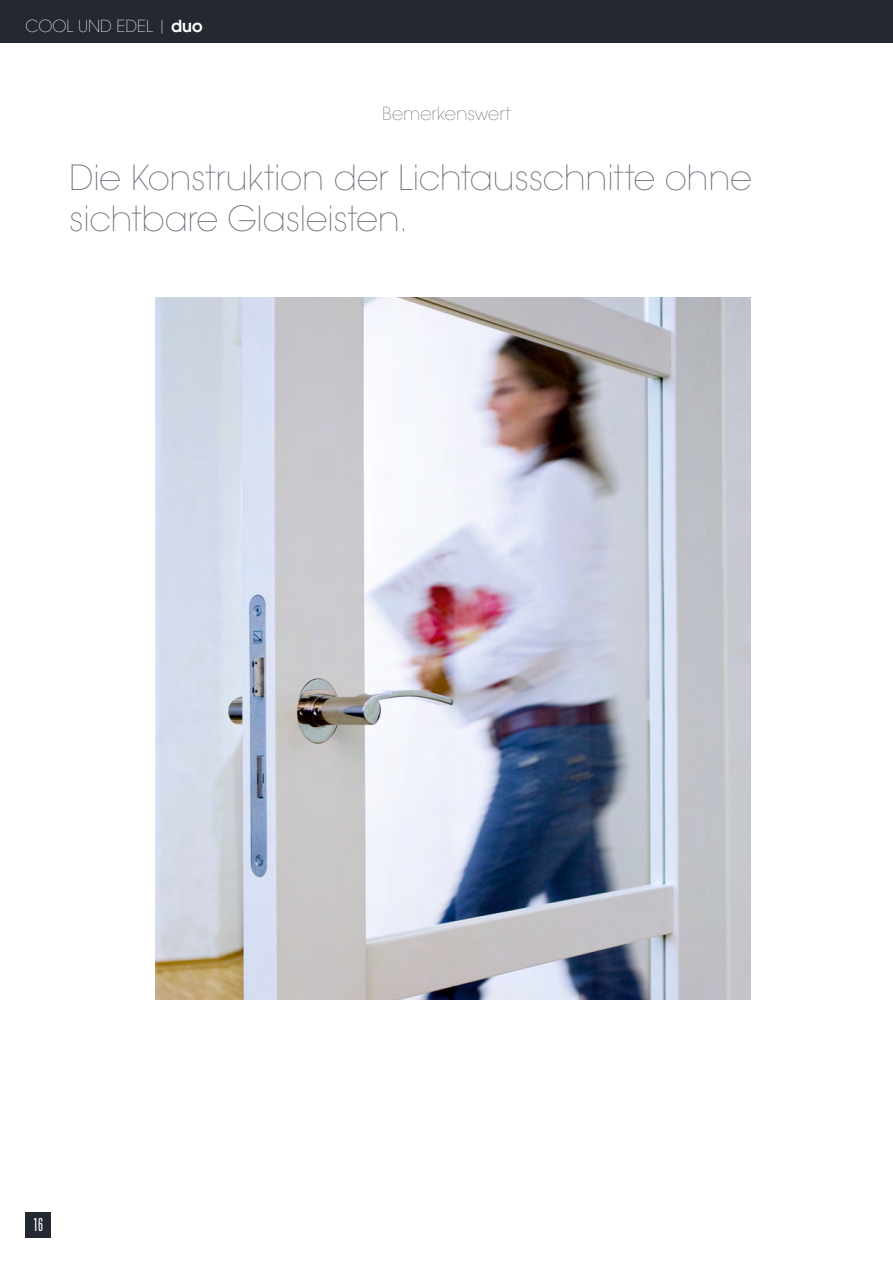
<style>
.page{position:relative;width:893px;height:1263px;background:#fff}
.page>*{position:absolute;margin:0;border:0;box-sizing:border-box;transform-origin:0 0}
.t1{font:200 34.5px/40.5px "ITC Avant Garde W1 G";letter-spacing:-.005em;color:#6f737e}
.t2{font:200 18px "ITC Avant Garde W1 G";color:#6f737e}
.t3{font:300 ultra-condensed 18px "Univers";color:#fff}
.t4{font:200 16.5px "ITC Avant Garde W1 G";color:#fff}
.s1{font-weight:600}
</style>
<div class="page">
<div style="left:26px;top:1212px;width:25px;height:26px;background:#232831"></div>
<div style="left:0;top:0;width:893px;height:43px;background:#232831"></div>
<img style="left:155px;top:298px;width:595px;height:701px">
<p class="t4" style="left:26px;top:15px;width:179px">COOL UND EDEL | <span class="s1">duo</span></p>
<p class="t2" style="left:382px;top:102px;width:130px">Bemerkenswert</p>
<p class="t1" style="left:69px;top:158px;width:684px">Die Konstruktion der Lichtausschnitte ohne sichtbare Glasleisten.</p>
<p class="t3" style="left:33px;top:1214px;width:11px">16</p>
</div>
